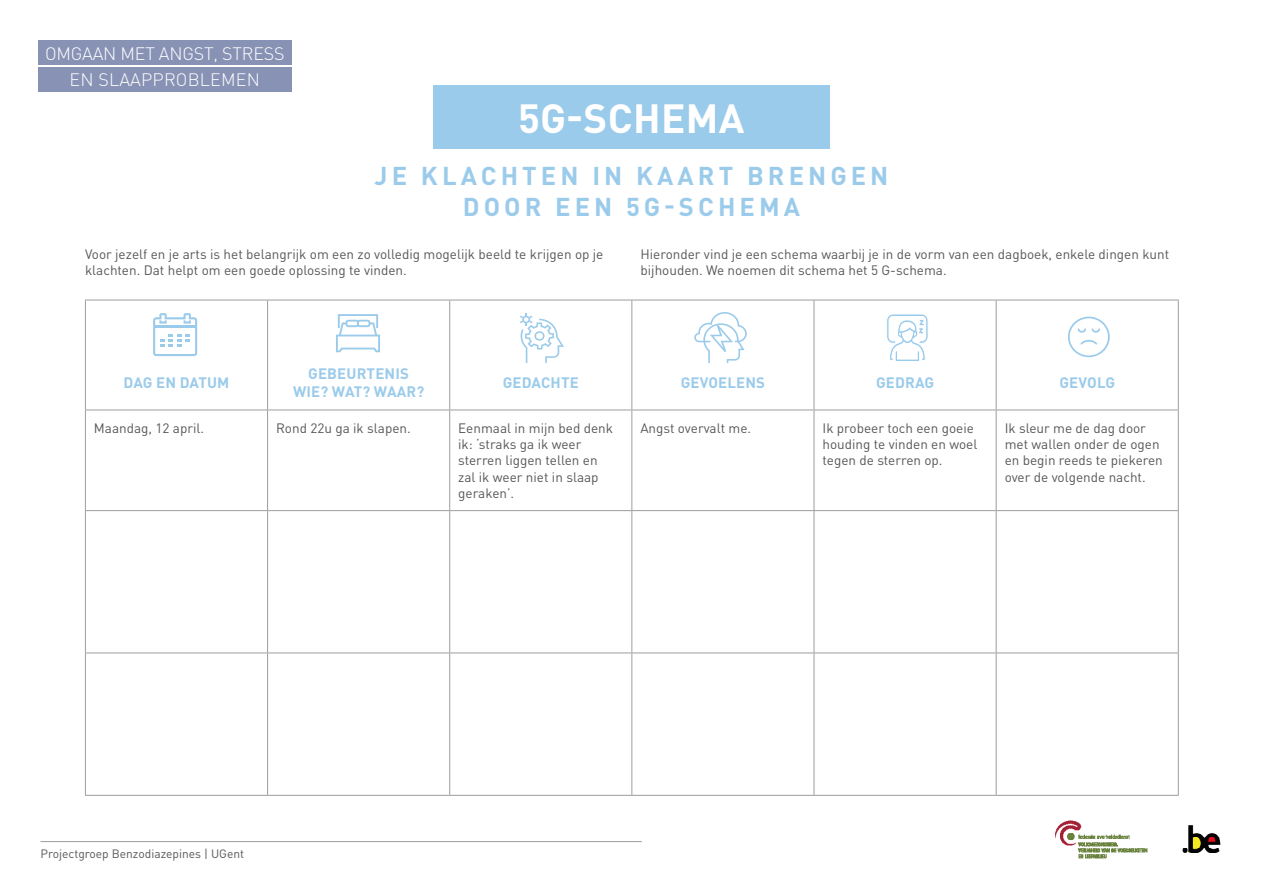
<style>
.page{position:relative;width:1263px;height:893px;background:#fff}
.page>*{position:absolute;margin:0;border:0;box-sizing:border-box;transform-origin:0 0}
.t1{font:700 40.35px "DINOT";letter-spacing:.01em;color:#fff}
.t2{font:700 25.5px/30.6px "DINOT";letter-spacing:.16em;color:#9bcbeb;text-align:center}
.t3{font:300 17.85px/26px "DINOT";letter-spacing:-.01em;color:#fff;text-align:center}
.t4{font:700 15px "DINOT";letter-spacing:.01em;color:#9bcbeb}
.t5{font:13.5px/16.2px "DINOT";color:#575756}
.t6{font:12px "DINOT";color:#575756}
</style>
<div class="page">
<hr style="left:41px;top:841px;width:601px;height:1px;background:#9d9d9c">
<img style="left:1182px;top:825px;width:39px;height:28px">
<img style="left:1055px;top:820px;width:93px;height:39px">
<div style="left:38px;top:40px;width:253px;height:25px;background:#8792b5"></div>
<div style="left:38px;top:67px;width:253px;height:24px;background:#8792b5"></div>
<div style="left:433px;top:86px;width:397px;height:63px;background:#9bcbeb"></div>
<hr style="left:85px;top:300px;width:183px;height:1px;background:#9d9d9c">
<hr style="left:85px;top:300px;width:1px;height:55px;background:#9d9d9c">
<hr style="left:268px;top:300px;width:182px;height:1px;background:#9d9d9c">
<hr style="left:267px;top:300px;width:1px;height:55px;background:#9d9d9c">
<hr style="left:450px;top:300px;width:182px;height:1px;background:#9d9d9c">
<hr style="left:449px;top:300px;width:1px;height:55px;background:#9d9d9c">
<hr style="left:632px;top:300px;width:182px;height:1px;background:#9d9d9c">
<hr style="left:631px;top:300px;width:1px;height:55px;background:#9d9d9c">
<hr style="left:814px;top:300px;width:182px;height:1px;background:#9d9d9c">
<hr style="left:814px;top:300px;width:1px;height:55px;background:#9d9d9c">
<hr style="left:996px;top:300px;width:183px;height:1px;background:#9d9d9c">
<hr style="left:996px;top:300px;width:1px;height:55px;background:#9d9d9c">
<hr style="left:1178px;top:300px;width:1px;height:55px;background:#9d9d9c">
<hr style="left:85px;top:355px;width:1px;height:55px;background:#9d9d9c">
<hr style="left:267px;top:355px;width:1px;height:55px;background:#9d9d9c">
<hr style="left:449px;top:355px;width:1px;height:55px;background:#9d9d9c">
<hr style="left:631px;top:355px;width:1px;height:55px;background:#9d9d9c">
<hr style="left:814px;top:355px;width:1px;height:55px;background:#9d9d9c">
<hr style="left:996px;top:355px;width:1px;height:55px;background:#9d9d9c">
<hr style="left:1178px;top:355px;width:1px;height:55px;background:#9d9d9c">
<hr style="left:85px;top:410px;width:183px;height:1px;background:#9d9d9c">
<hr style="left:85px;top:410px;width:1px;height:100px;background:#9d9d9c">
<hr style="left:268px;top:410px;width:182px;height:1px;background:#9d9d9c">
<hr style="left:267px;top:410px;width:1px;height:100px;background:#9d9d9c">
<hr style="left:450px;top:410px;width:182px;height:1px;background:#9d9d9c">
<hr style="left:449px;top:410px;width:1px;height:100px;background:#9d9d9c">
<hr style="left:632px;top:410px;width:182px;height:1px;background:#9d9d9c">
<hr style="left:631px;top:410px;width:1px;height:100px;background:#9d9d9c">
<hr style="left:814px;top:410px;width:182px;height:1px;background:#9d9d9c">
<hr style="left:814px;top:410px;width:1px;height:100px;background:#9d9d9c">
<hr style="left:996px;top:410px;width:183px;height:1px;background:#9d9d9c">
<hr style="left:996px;top:410px;width:1px;height:100px;background:#9d9d9c">
<hr style="left:1178px;top:410px;width:1px;height:100px;background:#9d9d9c">
<hr style="left:85px;top:510px;width:183px;height:1px;background:#9d9d9c">
<hr style="left:85px;top:511px;width:1px;height:142px;background:#9d9d9c">
<hr style="left:268px;top:510px;width:182px;height:1px;background:#9d9d9c">
<hr style="left:267px;top:511px;width:1px;height:142px;background:#9d9d9c">
<hr style="left:450px;top:510px;width:182px;height:1px;background:#9d9d9c">
<hr style="left:449px;top:511px;width:1px;height:142px;background:#9d9d9c">
<hr style="left:632px;top:510px;width:182px;height:1px;background:#9d9d9c">
<hr style="left:631px;top:511px;width:1px;height:142px;background:#9d9d9c">
<hr style="left:814px;top:510px;width:182px;height:1px;background:#9d9d9c">
<hr style="left:814px;top:511px;width:1px;height:142px;background:#9d9d9c">
<hr style="left:996px;top:510px;width:183px;height:1px;background:#9d9d9c">
<hr style="left:996px;top:511px;width:1px;height:142px;background:#9d9d9c">
<hr style="left:1178px;top:511px;width:1px;height:142px;background:#9d9d9c">
<hr style="left:85px;top:653px;width:183px;height:1px;background:#9d9d9c">
<hr style="left:85px;top:653px;width:1px;height:142px;background:#9d9d9c">
<hr style="left:268px;top:653px;width:182px;height:1px;background:#9d9d9c">
<hr style="left:267px;top:653px;width:1px;height:142px;background:#9d9d9c">
<hr style="left:450px;top:653px;width:182px;height:1px;background:#9d9d9c">
<hr style="left:449px;top:653px;width:1px;height:142px;background:#9d9d9c">
<hr style="left:632px;top:653px;width:182px;height:1px;background:#9d9d9c">
<hr style="left:631px;top:653px;width:1px;height:142px;background:#9d9d9c">
<hr style="left:814px;top:653px;width:182px;height:1px;background:#9d9d9c">
<hr style="left:814px;top:653px;width:1px;height:142px;background:#9d9d9c">
<hr style="left:996px;top:653px;width:183px;height:1px;background:#9d9d9c">
<hr style="left:996px;top:653px;width:1px;height:142px;background:#9d9d9c">
<hr style="left:1178px;top:653px;width:1px;height:142px;background:#9d9d9c">
<hr style="left:85px;top:795px;width:183px;height:1px;background:#9d9d9c">
<hr style="left:268px;top:795px;width:182px;height:1px;background:#9d9d9c">
<hr style="left:450px;top:795px;width:182px;height:1px;background:#9d9d9c">
<hr style="left:632px;top:795px;width:182px;height:1px;background:#9d9d9c">
<hr style="left:814px;top:795px;width:182px;height:1px;background:#9d9d9c">
<hr style="left:996px;top:795px;width:183px;height:1px;background:#9d9d9c">
<svg style="left:153px;top:313px;width:44px;height:43px"></svg>
<svg style="left:694px;top:312px;width:53px;height:51px"></svg>
<svg style="left:336px;top:314px;width:44px;height:38px"></svg>
<svg style="left:520px;top:313px;width:44px;height:50px"></svg>
<svg style="left:887px;top:314px;width:41px;height:47px"></svg>
<svg style="left:1068px;top:317px;width:42px;height:40px"></svg>
<h3 class="t3" style="left:45px;top:40px;width:241px">OMGAAN MET ANGST, STRESS<br>EN SLAAPPROBLEMEN</h3>
<p class="t1" style="left:518px;top:91px;width:228px">5G-SCHEMA</p>
<p class="t2" style="left:375px;top:159px;width:515px">JE KLACHTEN IN KAART BRENGEN<br>DOOR EEN 5G-SCHEMA</p>
<p class="t5" style="left:85px;top:245px;width:520px">Voor jezelf en je arts is het belangrijk om een zo volledig mogelijk beeld te krijgen op je klachten. Dat helpt om een goede oplossing te vinden.</p>
<p class="t5" style="left:640px;top:245px;width:530px">Hieronder vind je een schema waarbij je in de vorm van een dagboek, enkele dingen kunt bijhouden. We noemen dit schema het 5 G-schema.</p>
<p class="t4" style="left:124px;top:373px;width:107px">DAG EN DATUM</p>
<p class="t4" style="left:308px;top:364px;width:102px">GEBEURTENIS</p>
<p class="t4" style="left:293px;top:382px;width:133px">WIE? WAT? WAAR?</p>
<p class="t4" style="left:503px;top:373px;width:78px">GEDACHTE</p>
<p class="t4" style="left:681px;top:373px;width:86px">GEVOELENS</p>
<p class="t4" style="left:876px;top:373px;width:60px">GEDRAG</p>
<p class="t4" style="left:1059px;top:373px;width:57px">GEVOLG</p>
<p class="t5" style="left:94px;top:419px;width:112px">Maandag, 12 april.</p>
<p class="t5" style="left:276px;top:419px;width:136px">Rond 22u ga ik slapen.</p>
<p class="t5" style="left:458px;top:419px;width:156px">Eenmaal in mijn bed denk ik: ‘straks ga ik weer sterren liggen tellen en zal ik weer niet in slaap geraken’.</p>
<p class="t5" style="left:640px;top:419px;width:112px">Angst overvalt me.</p>
<p class="t5" style="left:822px;top:419px;width:156px">Ik probeer toch een goeie houding te vinden en woel tegen de sterren op.</p>
<p class="t5" style="left:1005px;top:419px;width:160px">Ik sleur me de dag door met wallen onder de ogen en begin reeds te piekeren over de volgende nacht.</p>
<p class="t6" style="left:41px;top:845px;width:205px">Projectgroep Benzodiazepines | UGent</p>
</div>
